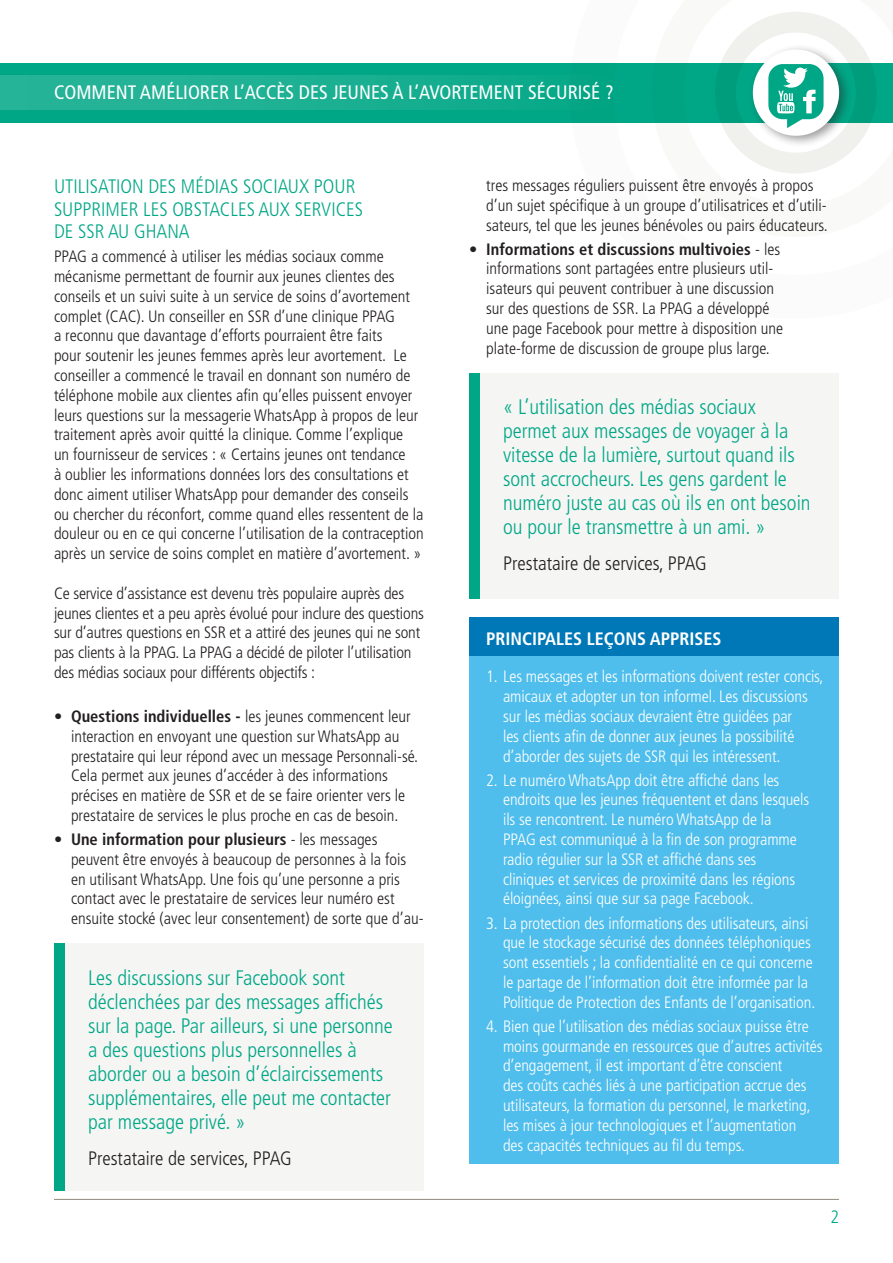
<style>
.page{position:relative;width:893px;height:1263px;background:#fff}
.page>*{position:absolute;margin:0;border:0;box-sizing:border-box;transform-origin:0 0}
.t1{font:300 condensed 21px/24px "Frutiger LT Std";color:#00a786}
.t2{font:300 condensed 19.5px/22.5px "Frutiger LT Std";color:#00a786}
.t3{font:condensed 19.5px "Frutiger LT Std";color:#fff}
.t4{font:300 condensed 19.5px "Frutiger LT Std";color:#231f20}
.t5{font:700 condensed 18px "Frutiger LT Std";color:#fff}
.t6{font:300 condensed 18px "Frutiger LT Std";color:#00a786}
.t7{font:300 condensed 16.5px/19.8px "Frutiger LT Std";color:#231f20}
.t8{font:300 condensed 16.5px/19.8px "Frutiger LT Std";letter-spacing:-.005em;color:#fff}
.s1{font-weight:700}
</style>
<div class="page">
<svg style="left:651px;top:12px;width:242px;height:161px"></svg>
<div style="left:715px;top:12px;width:162px;height:161px;border:21px solid #f0f0ed;border-radius:50%"></div>
<div style="left:0;top:63px;width:893px;height:59px;background:#00a786"></div>
<div style="left:0;top:75px;width:612px;height:34px;background:linear-gradient(to right,#2cb69b,#07a888)"></div>
<div style="left:469px;top:617px;width:370px;height:39px;background:#0078b8"></div>
<div style="left:469px;top:656px;width:370px;height:508px;background:#4fbeec"></div>
<hr style="left:54px;top:1199px;width:785px;height:1px;background:#92897d">
<div style="left:54px;top:944px;width:370px;height:247px;background:#f5f5f4"></div>
<div style="left:54px;top:944px;width:11px;height:247px;background:#00a786"></div>
<div style="left:748px;top:44px;width:104px;height:104px;background:#231f20;opacity:.45"></div>
<div style="left:753px;top:49px;width:86px;height:87px;background:#fff;border-radius:50%"></div>
<svg style="left:768px;top:64px;width:55px;height:64px"></svg>
<div style="left:469px;top:373px;width:370px;height:225px;background:#f5f5f4"></div>
<div style="left:469px;top:373px;width:11px;height:225px;background:#00a786"></div>
<p class="t3" style="left:54px;top:81px;width:561px">COMMENT AMÉLIORER L’ACCÈS DES JEUNES À L’AVORTEMENT SÉCURISÉ ?</p>
<p class="t2" style="left:54px;top:175px;width:311px">UTILISATION DES MÉDIAS SOCIAUX POUR<br>SUPPRIMER LES OBSTACLES AUX SERVICES<br>DE SSR AU GHANA</p>
<p class="t7" style="left:54px;top:247px;width:371px">PPAG a commencé à utiliser les médias sociaux comme mécanisme permettant de fournir aux jeunes clientes des conseils et un suivi suite à un service de soins d’avortement complet (CAC). Un conseiller en SSR d’une clinique PPAG<br>a reconnu que davantage d’efforts pourraient être faits<br>pour soutenir les jeunes femmes après leur avortement. Le conseiller a commencé le travail en donnant son numéro de téléphone mobile aux clientes afin qu’elles puissent envoyer leurs questions sur la messagerie WhatsApp à propos de leur traitement après avoir quitté la clinique. Comme l’explique<br>un fournisseur de services : « Certains jeunes ont tendance<br>à oublier les informations données lors des consultations et donc aiment utiliser WhatsApp pour demander des conseils ou chercher du réconfort, comme quand elles ressentent de la douleur ou en ce qui concerne l’utilisation de la contraception après un service de soins complet en matière d’avortement. »</p>
<p class="t7" style="left:54px;top:583px;width:371px">Ce service d’assistance est devenu très populaire auprès des jeunes clientes et a peu après évolué pour inclure des questions sur d’autres questions en SSR et a attiré des jeunes qui ne sont pas clients à la PPAG. La PPAG a décidé de piloter l’utilisation des médias sociaux pour différents objectifs :</p>
<p class="t7" style="left:71px;top:706px;width:348px;text-indent:-17px"><span class="s1">• Questions individuelles -</span> les jeunes commencent leur interaction en envoyant une question sur WhatsApp au prestataire qui leur répond avec un message Personnali-sé.<br>Cela permet aux jeunes d’accéder à des informations précises en matière de SSR et de se faire orienter vers le prestataire de services le plus proche en cas de besoin.</p>
<p class="t7" style="left:71px;top:830px;width:354px;text-indent:-17px"><span class="s1">• Une information pour plusieurs</span> - les messages peuvent être envoyés à beaucoup de personnes à la fois en utilisant WhatsApp. Une fois qu’une personne a pris contact avec le prestataire de services leur numéro est ensuite stocké (avec leur consentement) de sorte que d’au-</p>
<p class="t1" style="left:88px;top:966px;width:306px">Les discussions sur Facebook sont déclenchées par des messages affichés sur la page. Par ailleurs, si une personne a des questions plus personnelles à aborder ou a besoin d’éclaircissements supplémentaires, elle peut me contacter par message privé. »</p>
<p class="t4" style="left:88px;top:1147px;width:205px">Prestataire de services, PPAG</p>
<p class="t7" style="left:486px;top:176px;width:343px">tres messages réguliers puissent être envoyés à propos d’un sujet spécifique à un groupe d’utilisatrices et d’utili&shy;sateurs, tel que les jeunes bénévoles ou pairs éducateurs.</p>
<p class="t7" style="left:486px;top:239px;width:299px;text-indent:-17px"><span class="s1">• Informations et discussions multivoies</span> - les informations sont partagées entre plusieurs util&shy;isateurs qui peuvent contribuer à une discussion sur des questions de SSR. La PPAG a développé une page Facebook pour mettre à disposition une plate-forme de discussion de groupe plus large.</p>
<p class="t1" style="left:503px;top:395px;width:309px">« L’utilisation des médias sociaux permet aux messages de voyager à la vitesse de la lumière, surtout quand ils sont accrocheurs. Les gens gardent le numéro juste au cas où ils en ont besoin ou pour le transmettre à un ami. »</p>
<p class="t4" style="left:503px;top:552px;width:205px">Prestataire de services, PPAG</p>
<p class="t5" style="left:486px;top:628px;width:237px">PRINCIPALES LEÇONS APPRISES</p>
<p class="t8" style="left:503px;top:667px;width:322px;text-indent:-17px">1. Les messages et les informations doivent rester concis, amicaux et adopter un ton informel. Les discussions sur les médias sociaux devraient être guidées par<br>les clients afin de donner aux jeunes la possibilité d’aborder des sujets de SSR qui les intéressent.</p>
<p class="t8" style="left:503px;top:770px;width:308px;text-indent:-17px">2. Le numéro WhatsApp doit être affiché dans les endroits que les jeunes fréquentent et dans lesquels ils se rencontrent. Le numéro WhatsApp de la<br>PPAG est communiqué à la fin de son programme radio régulier sur la SSR et affiché dans ses cliniques et services de proximité dans les régions éloignées, ainsi que sur sa page Facebook.</p>
<p class="t8" style="left:503px;top:913px;width:314px;text-indent:-17px">3. La protection des informations des utilisateurs, ainsi que le stockage sécurisé des données téléphoniques sont essentiels ; la confidentialité en ce qui concerne le partage de l’information doit être informée par la Politique de Protection des Enfants de l’organisation.</p>
<p class="t8" style="left:503px;top:1016px;width:321px;text-indent:-17px">4. Bien que l’utilisation des médias sociaux puisse être moins gourmande en ressources que d’autres activités d’engagement, il est important d’être conscient<br>des coûts cachés liés à une participation accrue des utilisateurs, la formation du personnel, le marketing, les mises à jour technologiques et l’augmentation<br>des capacités techniques au fil du temps.</p>
<p class="t6" style="left:830px;top:1206px;width:10px">2</p>
</div>
